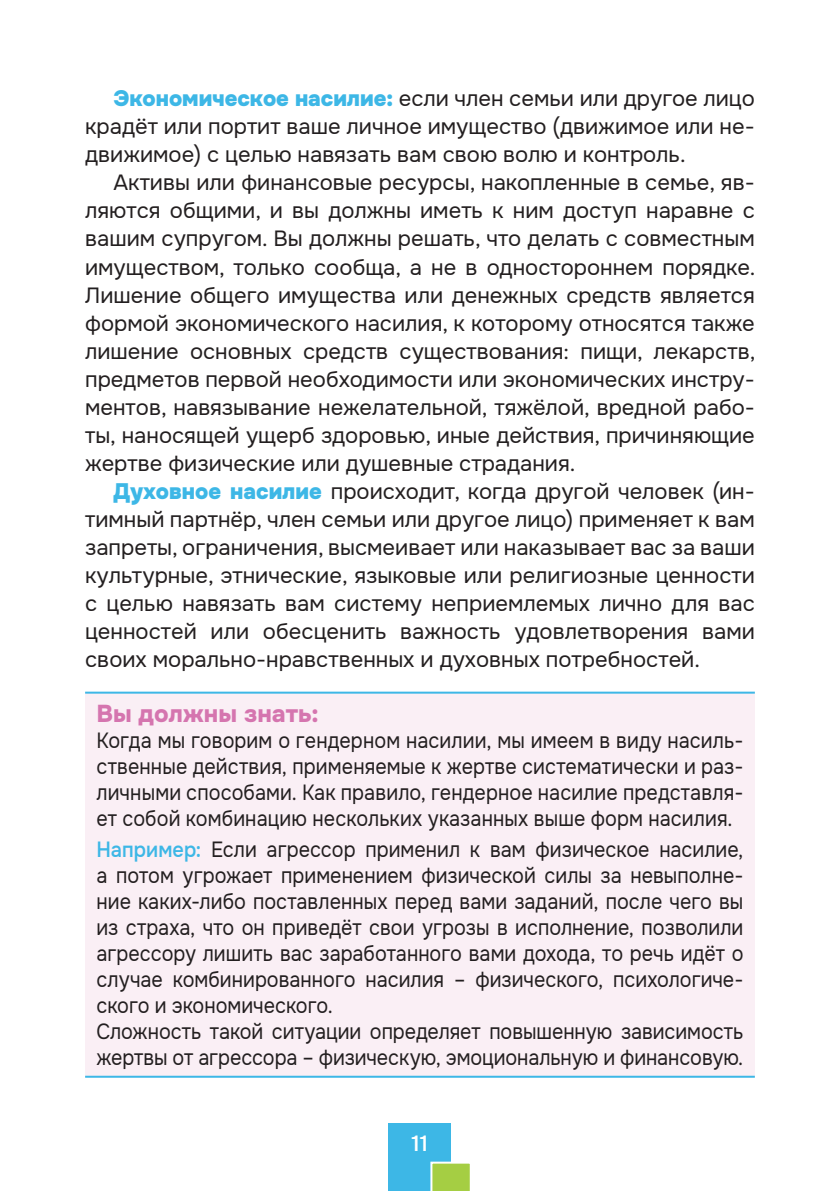
<style>
.page{position:relative;width:840px;height:1191px;background:#fff}
.page>*{position:absolute;margin:0;border:0;box-sizing:border-box;transform-origin:0 0}
.t1{font:800 24px "Onest";letter-spacing:.005em;color:#d575af}
.t2{font:22px/28px "Onest";color:#231f20;text-align:justify}
.t3{font:22px/26px "Onest";color:#231f20;text-align:justify;scale:.9 1}
.t4{font:500 22px "Onest";color:#fff}
.s1{font-weight:900;color:#3db7e6}
.s2{font-weight:500;color:#3db7e6}
</style>
<div class="page">
<div style="left:388px;top:1123px;width:63px;height:68px;background:#3db7e6"></div>
<svg style="left:430px;top:1161px;width:40px;height:30px"></svg>
<div style="left:85px;top:692px;width:669px;height:384px;background:#faeff5"></div>
<hr style="left:85px;top:691px;width:669px;height:2px;background:#3db7e6">
<hr style="left:85px;top:1075px;width:669px;height:2px;background:#3db7e6">
<p class="t2" style="left:85px;top:85px;width:671px;text-indent:28px"><span class="s1">Экономическое насилие:</span> если член семьи или другое лицо крадёт или портит ваше личное имущество (движимое или не&shy;движимое) с целью навязать вам свою волю и контроль.</p>
<p class="t2" style="left:85px;top:169px;width:671px;text-indent:28px">Активы или финансовые ресурсы, накопленные в семье, яв&shy;ляются общими, и вы должны иметь к ним доступ наравне с вашим супругом. Вы должны решать, что делать с совместным имуществом, только сообща, а не в одностороннем порядке.<br>Лишение общего имущества или денежных средств является формой экономического насилия, к которому относятся также лишение основных средств существования: пищи, лекарств, предметов первой необходимости или экономических инстру&shy;ментов, навязывание нежелательной, тяжёлой, вредной рабо&shy;ты, наносящей ущерб здоровью, иные действия, причиняющие жертве физические или душевные страдания.</p>
<p class="t2" style="left:85px;top:477px;width:671px;text-indent:28px"><span class="s1">Духовное насилие</span> происходит, когда другой человек (ин&shy;тимный партнёр, член семьи или другое лицо) применяет к вам запреты, ограничения, высмеивает или наказывает вас за ваши культурные, этнические, языковые или религиозные ценности с целью навязать вам систему неприемлемых лично для вас ценностей или обесценить важность удовлетворения вами своих морально-нравственных и духовных потребностей.</p>
<p class="t1" style="left:96px;top:698px;width:223px">Вы должны знать:</p>
<p class="t3" style="left:96px;top:727px;width:720px">Когда мы говорим о гендерном насилии, мы имеем в виду насиль&shy;ственные действия, применяемые к жертве систематически и раз&shy;личными способами. Как правило, гендерное насилие представля&shy;ет собой комбинацию нескольких указанных выше форм насилия.</p>
<p class="t3" style="left:96px;top:837px;width:720px;text-align:left"><span class="s2">Например:</span> Если агрессор применил к вам физическое насилие, а потом угрожает применением физической силы за невыполне&shy;ние каких-либо поставленных перед вами заданий, после чего вы из страха, что он приведёт свои угрозы в исполнение, позволили агрессору лишить вас заработанного вами дохода, то речь идёт о случае комбинированного насилия – физического, психологиче&shy;ского и экономического.<br>Сложность такой ситуации определяет повышенную зависимость жертвы от агрессора – физическую, эмоциональную и финансовую.</p>
<p class="t4" style="left:411px;top:1129px;width:18px">11</p>
</div>
